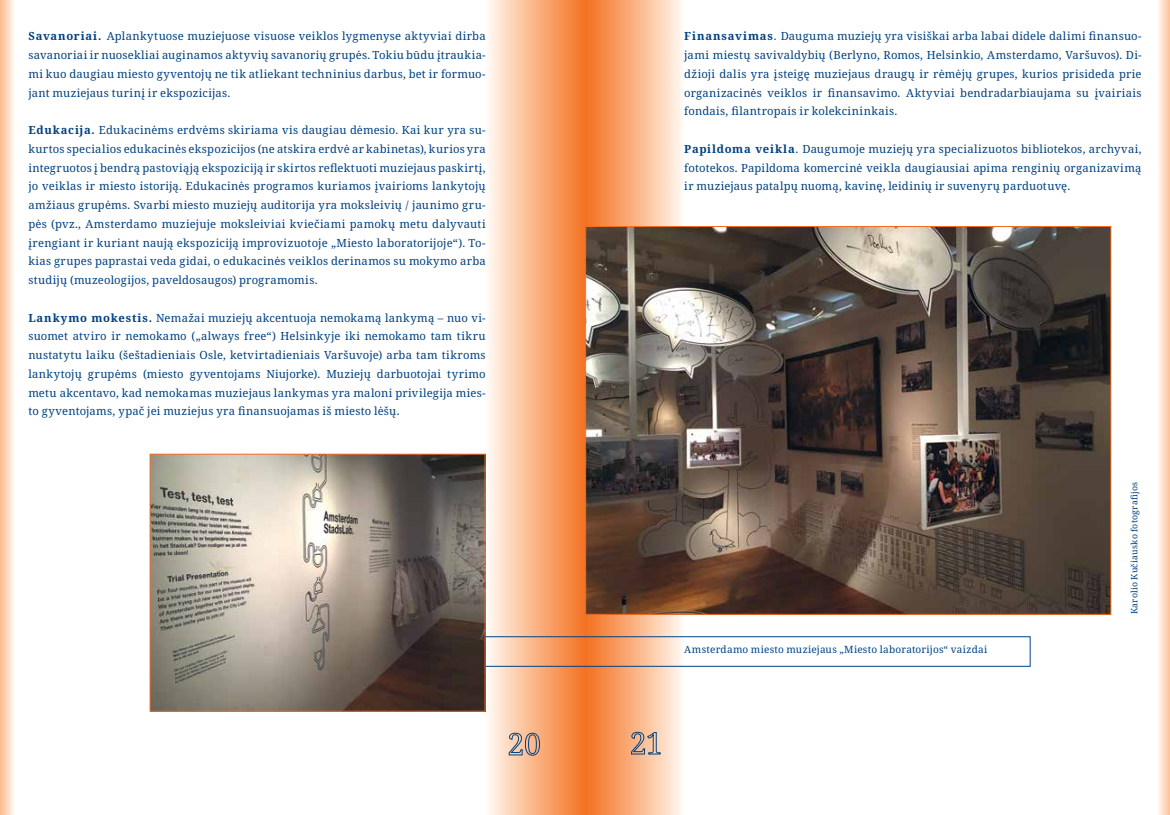
<style>
.page{position:relative;width:1170px;height:815px;background:#fff}
.page>*{position:absolute;margin:0;border:0;box-sizing:border-box;transform-origin:0 0}
.t1{font:11.25px/18.8px "Noto Serif";letter-spacing:.015em;color:#004282;text-align:justify}
.t2{font:10px "Noto Serif";letter-spacing:.02em;color:#004282}
.t3{font:8.75px "Noto Serif";letter-spacing:.025em;color:#004282}
.s1{font-weight:700}
</style>
<div class="page">
<div style="left:485px;top:0;width:100px;height:815px;background:linear-gradient(to right,#fffaf3,#f37322)"></div>
<div style="left:585px;top:0;width:99px;height:815px;background:linear-gradient(to right,#f26e1d,#fef6ed)"></div>
<svg style="left:0;top:0;width:14px;height:815px;background:#fdd5ba"></svg>
<svg style="left:1158px;top:0;width:11px;height:815px;background:#fddec8"></svg>
<svg style="left:508px;top:733px;width:32px;height:23px"></svg>
<svg style="left:630px;top:732px;width:30px;height:23px"></svg>
<img style="left:587px;top:228px;width:522px;height:385px">
<img style="left:151px;top:456px;width:332px;height:254px">
<div style="left:149px;top:454px;width:336px;height:258px;border:1px solid #f36f21"></div>
<p class="t1" style="left:28px;top:27px;width:459px"><span class="s1">Savanoriai.</span> Aplankytuose muziejuose visuose veiklos lygmenyse aktyviai dirba savanoriai ir nuosekliai auginamos aktyvių savanorių grupės. Tokiu būdu įtraukia&shy;mi kuo daugiau miesto gyventojų ne tik atliekant techninius darbus, bet ir formuo&shy;jant muziejaus turinį ir ekspozicijas.</p>
<p class="t1" style="left:28px;top:120px;width:459px"><span class="s1">Edukacija.</span> Edukacinėms erdvėms skiriama vis daugiau dėmesio. Kai kur yra su&shy;kurtos specialios edukacinės ekspozicijos (ne atskira erdvė ar kabinetas), kurios yra integruotos į bendrą pastoviąją ekspoziciją ir skirtos reflektuoti muziejaus paskirtį, jo veiklas ir miesto istoriją. Edukacinės programos kuriamos įvairioms lankytojų amžiaus grupėms. Svarbi miesto muziejų auditorija yra moksleivių / jaunimo gru&shy;pės (pvz., Amsterdamo muziejuje moksleiviai kviečiami pamokų metu dalyvauti įrengiant ir kuriant naują ekspoziciją improvizuotoje „Miesto laboratorijoje“). To&shy;kias grupes paprastai veda gidai, o edukacinės veiklos derinamos su mokymo arba studijų (muzeologijos, paveldosaugos) programomis.</p>
<p class="t1" style="left:28px;top:308px;width:459px"><span class="s1">Lankymo mokestis.</span> Nemažai muziejų akcentuoja nemokamą lankymą – nuo vi&shy;suomet atviro ir nemokamo („always free“) Helsinkyje iki nemokamo tam tikru nustatytu laiku (šeštadieniais Osle, ketvirtadieniais Varšuvoje) arba tam tikroms lankytojų grupėms (miesto gyventojams Niujorke). Muziejų darbuotojai tyrimo metu akcentavo, kad nemokamas muziejaus lankymas yra maloni privilegija mies&shy;to gyventojams, ypač jei muziejus yra finansuojamas iš miesto lėšų.</p>
<p class="t1" style="left:684px;top:27px;width:459px"><span class="s1">Finansavimas</span>. Dauguma muziejų yra visiškai arba labai didele dalimi finansuo&shy;jami miestų savivaldybių (Berlyno, Romos, Helsinkio, Amsterdamo, Varšuvos). Di&shy;džioji dalis yra įsteigę muziejaus draugų ir rėmėjų grupes, kurios prisideda prie organizacinės veiklos ir finansavimo. Aktyviai bendradarbiaujama su įvairiais fondais, filantropais ir kolekcininkais.</p>
<p class="t1" style="left:684px;top:139px;width:459px"><span class="s1">Papildoma veikla</span>. Daugumoje muziejų yra specializuotos bibliotekos, archyvai, fototekos. Papildoma komercinė veikla daugiausiai apima renginių organizavimą ir muziejaus patalpų nuomą, kavinę, leidinių ir suvenyrų parduotuvę.</p>
<p class="t2" style="left:684px;top:643px;width:304px">Amsterdamo miesto muziejaus „Miesto laboratorijos“ vaizdai</p>
<p class="t3" style="left:1128px;top:614px;width:134px;rotate:-90deg">Karolio Kučiausko fotografijos</p>
</div>
